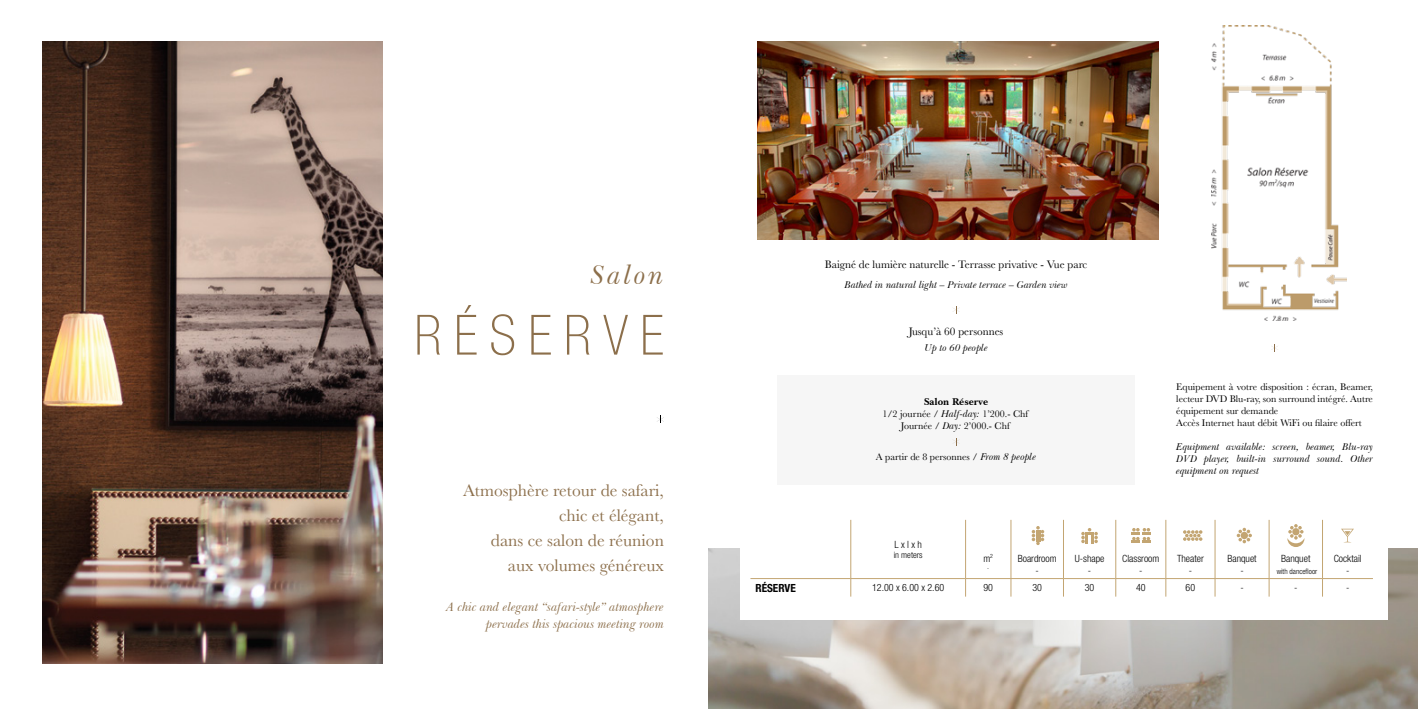
<style>
.page{position:relative;width:1418px;height:709px;background:#fff}
.page>*{position:absolute;margin:0;border:0;box-sizing:border-box;transform-origin:0 0}
.t1{font:100 condensed 55.62px "Helvetica Neue LT Std";letter-spacing:.215em;color:#8c6f4b}
.t2{font:italic 27.38px "Baskerville BT";letter-spacing:.1em;color:#8c6f4b}
.t3{font:17.5px/25px "Baskerville";color:#8c6f4b;text-align:right}
.t4{font:italic 12.5px/17.5px "Baskerville BT";color:#8c6f4b;text-align:right}
.t5{font:11.25px "Baskerville";color:#000}
.t6{font:700 condensed 11.25px "Helvetica Neue LT Std";color:#000}
.t7{font:10px/12px "Baskerville";color:#000}
.t8{font:italic 10px/12px "Baskerville BT";color:#000;text-align:justify}
.t9{font:300 condensed 10px/12px "Helvetica Neue LT Std";color:#000;text-align:center}
.t10{font:700 10px "Baskerville BT";color:#000}
.t11{font:300 condensed 8.75px "Helvetica Neue LT Std";color:#000}
.t12{font:300 condensed 7.5px "Helvetica Neue LT Std";color:#000}
.t13{font:300 condensed 5.88px "Helvetica Neue LT Std";color:#000}
.s1{font-family:"Baskerville BT";font-style:italic}
</style>
<div class="page">
<img style="left:42px;top:41px;width:341px;height:623px">
<svg style="left:657px;top:416px;width:7px;height:7px"></svg>
<img style="left:1211px;top:26px;width:135px;height:294px">
<img style="left:757px;top:41px;width:401px;height:199px">
<svg style="left:953px;top:306px;width:6px;height:7px"></svg>
<img style="left:709px;top:548px;width:708px;height:161px">
<div style="left:740px;top:510px;width:648px;height:109px;background:#fff"></div>
<hr style="left:750px;top:578px;width:100px;height:1px;background:#c3a572">
<hr style="left:850px;top:578px;width:115px;height:1px;background:#c3a572">
<hr style="left:965px;top:578px;width:45px;height:1px;background:#c3a572">
<hr style="left:1010px;top:578px;width:53px;height:1px;background:#c3a572">
<hr style="left:1063px;top:578px;width:52px;height:1px;background:#c3a572">
<hr style="left:1115px;top:578px;width:50px;height:1px;background:#c3a572">
<hr style="left:1165px;top:578px;width:49px;height:1px;background:#c3a572">
<hr style="left:1214px;top:578px;width:55px;height:1px;background:#c3a572">
<hr style="left:1269px;top:578px;width:53px;height:1px;background:#c3a572">
<hr style="left:1322px;top:578px;width:50px;height:1px;background:#c3a572">
<hr style="left:850px;top:520px;width:1px;height:58px;background:#c3a572">
<hr style="left:965px;top:520px;width:1px;height:58px;background:#c3a572">
<hr style="left:1010px;top:520px;width:1px;height:58px;background:#c3a572">
<hr style="left:1063px;top:520px;width:1px;height:58px;background:#c3a572">
<hr style="left:1115px;top:520px;width:1px;height:58px;background:#c3a572">
<hr style="left:1165px;top:520px;width:1px;height:58px;background:#c3a572">
<hr style="left:1214px;top:520px;width:1px;height:58px;background:#c3a572">
<hr style="left:1268px;top:520px;width:1px;height:58px;background:#c3a572">
<hr style="left:1322px;top:520px;width:1px;height:58px;background:#c3a572">
<svg style="left:850px;top:578px;width:1px;height:18px"></svg>
<svg style="left:965px;top:578px;width:1px;height:18px"></svg>
<svg style="left:1010px;top:579px;width:1px;height:17px"></svg>
<svg style="left:1063px;top:578px;width:1px;height:18px"></svg>
<svg style="left:1115px;top:578px;width:1px;height:18px"></svg>
<svg style="left:1165px;top:578px;width:1px;height:18px"></svg>
<svg style="left:1214px;top:579px;width:1px;height:17px"></svg>
<svg style="left:1268px;top:579px;width:1px;height:17px"></svg>
<svg style="left:1322px;top:578px;width:1px;height:18px"></svg>
<svg style="left:1031px;top:526px;width:13px;height:19px"></svg>
<svg style="left:1081px;top:528px;width:16px;height:15px"></svg>
<svg style="left:1131px;top:528px;width:19px;height:15px"></svg>
<svg style="left:1183px;top:530px;width:19px;height:11px"></svg>
<svg style="left:1236px;top:528px;width:15px;height:15px"></svg>
<svg style="left:1287px;top:524px;width:17px;height:23px"></svg>
<svg style="left:1341px;top:528px;width:12px;height:14px"></svg>
<div style="left:777px;top:375px;width:357px;height:109px;background:#f6f6f6"></div>
<svg style="left:954px;top:438px;width:5px;height:7px"></svg>
<svg style="left:1271px;top:344px;width:7px;height:7px"></svg>
<h2 class="t2" style="left:590px;top:258px;width:75px">Salon</h2>
<p class="t5" style="left:824px;top:257px;width:264px">Baigné de lumière naturelle - Terrasse privative - Vue parc</p>
<p class="t8" style="left:844px;top:278px;width:225px">Bathed in natural light – Private terrace – Garden view</p>
<h1 class="t1" style="left:414px;top:304px;width:251px">RÉSERVE</h1>
<h3 class="t3" style="left:463px;top:478px;width:202px">Atmosphère retour de safari, chic et élégant,<br>dans ce salon de réunion aux volumes généreux</h3>
<p class="t4" style="left:446px;top:598px;width:219px">A chic and elegant “safari-style” atmosphere pervades this spacious meeting room</p>
<p class="t5" style="left:908px;top:324px;width:96px">Jusqu’à 60 personnes</p>
<p class="t8" style="left:924px;top:341px;width:65px">Up to 60 people</p>
<p class="t10" style="left:924px;top:395px;width:66px">Salon Réserve</p>
<p class="t7" style="left:882px;top:407px;width:147px;text-align:center">1/2 journée / <span class="s1">Half-day:</span> 1’200.- Chf<br>Journée / <span class="s1">Day:</span> 2’000.- Chf</p>
<p class="t7" style="left:1176px;top:380px;width:198px">Equipement à votre disposition : écran, Beamer, lecteur DVD Blu-ray, son surround intégré. Autre équipement sur demande<br>Accès Internet haut débit WiFi ou filaire offert</p>
<p class="t7" style="left:876px;top:450px;width:162px">A partir de 8 personnes / <span class="s1">From 8 people</span></p>
<p class="t8" style="left:1176px;top:440px;width:198px">Equipment available: screen, beamer, Blu-ray DVD player, built-in surround sound. Other equipment on request</p>
<p class="t9" style="left:894px;top:538px;width:29px">L x l x h</p>
<p class="t11" style="left:893px;top:550px;width:30px">in meters</p>
<p class="t9" style="left:983px;top:552px;width:11px">m<sup>2</sup></p>
<p class="t13" style="left:987px;top:565px;width:3px">-</p>
<p class="t9" style="left:1017px;top:552px;width:40px">Boardroom -</p>
<p class="t9" style="left:1074px;top:552px;width:31px">U-shape -</p>
<p class="t9" style="left:1122px;top:552px;width:39px">Classroom -</p>
<p class="t9" style="left:1176px;top:552px;width:28px">Theater -</p>
<p class="t9" style="left:1227px;top:552px;width:31px">Banquet -</p>
<p class="t9" style="left:1281px;top:552px;width:31px">Banquet</p>
<p class="t12" style="left:1276px;top:566px;width:42px">with dancefloor</p>
<p class="t9" style="left:1333px;top:552px;width:29px">Cocktail -</p>
<p class="t6" style="left:755px;top:581px;width:42px">RÉSERVE</p>
<p class="t9" style="left:872px;top:581px;width:74px">12.00 x 6.00 x 2.60</p>
<p class="t9" style="left:983px;top:581px;width:11px">90</p>
<p class="t9" style="left:1032px;top:581px;width:11px">30</p>
<p class="t9" style="left:1084px;top:581px;width:11px">30</p>
<p class="t9" style="left:1135px;top:581px;width:11px">40</p>
<p class="t9" style="left:1185px;top:581px;width:11px">60</p>
<p class="t9" style="left:1240px;top:581px;width:5px">-</p>
<p class="t9" style="left:1294px;top:581px;width:5px">-</p>
<p class="t9" style="left:1345px;top:581px;width:5px">-</p>
</div>
